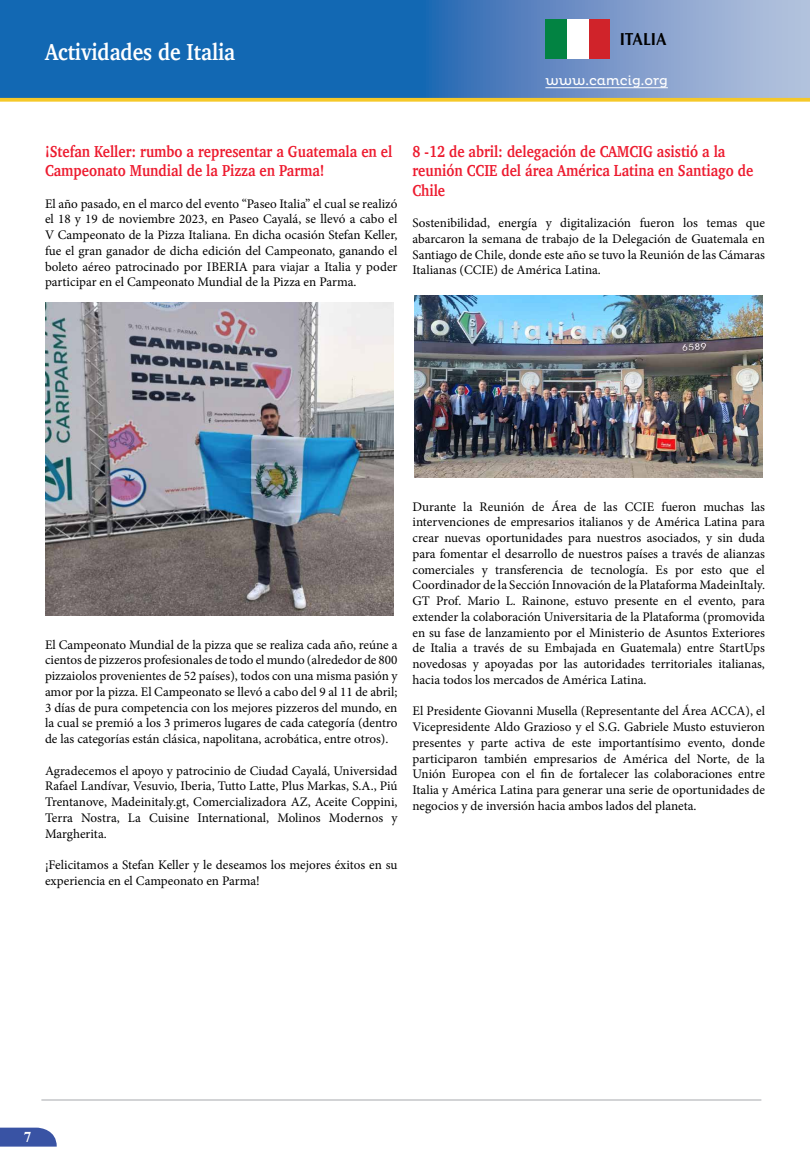
<style>
.page{position:relative;width:810px;height:1170px;background:#fff}
.page>*{position:absolute;margin:0;border:0;box-sizing:border-box;transform-origin:0 0}
.t1{font:700 23.75px "Charter";color:#fff;scale:.85 1}
.t2{font:700 17.5px "Optima";color:#000;scale:.9 1}
.t3{font:700 16.25px/19.5px "Charter";color:#ed1b2f;scale:.85 1}
.t4{font:700 15px "Times New Roman";color:#fff}
.t5{font:13.12px/15.8px "Minion Pro";color:#000;text-align:justify}
.t6{font:13.12px "Pluto";color:#fff}
</style>
<div class="page">
<svg style="left:0;top:1128px;width:57px;height:19px"></svg>
<hr style="left:41px;top:1100px;width:720px;height:1px;background:#a7a9ac">
<svg style="left:0;top:0;width:810px;height:98px;background:#407ebd"></svg>
<svg style="left:0;top:98px;width:810px;height:4px;background:#f5cc3b"></svg>
<div style="left:545px;top:19px;width:22px;height:40px;background:#028342"></div>
<div style="left:589px;top:19px;width:21px;height:40px;background:#d0232a"></div>
<div style="left:567px;top:19px;width:22px;height:40px;background:#fff"></div>
<hr style="left:545px;top:88px;width:123px;height:1px;background:#fff">
<img style="left:415px;top:295px;width:348px;height:183px">
<img style="left:45px;top:302px;width:348px;height:314px">
<h1 class="t1" style="left:45px;top:31px;width:225px">Actividades de Italia</h1>
<h2 class="t2" style="left:620px;top:29px;width:54px">ITALIA</h2>
<p class="t6" style="left:545px;top:73px;width:124px">www.camcig.org</p>
<p class="t3" style="left:45px;top:141px;width:410px">¡Stefan Keller: rumbo a representar a Guatemala en el<br>Campeonato Mundial de la Pizza en Parma!</p>
<p class="t5" style="left:45px;top:196px;width:354px">El año pasado, en el marco del evento “Paseo Italia” el cual se realizó el 18 y 19 de noviembre 2023, en Paseo Cayalá, se llevó a cabo el V Campeonato de la Pizza Italiana. En dicha ocasión Stefan Keller, fue el gran ganador de dicha edición del Campeonato, ganando el boleto aéreo patrocinado por IBERIA para viajar a Italia y poder participar en el Campeonato Mundial de la Pizza en Parma.</p>
<p class="t3" style="left:412px;top:141px;width:403px">8 -12 de abril: delegación de CAMCIG asistió a la reunión CCIE del área América Latina en Santiago de<br>Chile</p>
<p class="t5" style="left:412px;top:215px;width:354px">Sostenibilidad, energía y digitalización fueron los temas que abarcaron la semana de trabajo de la Delegación de Guatemala en Santiago de Chile, donde este año se tuvo la Reunión de las Cámaras Italianas (CCIE) de América Latina.</p>
<p class="t5" style="left:45px;top:637px;width:354px">El Campeonato Mundial de la pizza que se realiza cada año, reúne a cientos de pizzeros profesionales de todo el mundo (alrededor de 800 pizzaiolos provenientes de 52 países), todos con una misma pasión y amor por la pizza. El Campeonato se llevó a cabo del 9 al 11 de abril; 3 días de pura competencia con los mejores pizzeros del mundo, en la cual se premió a los 3 primeros lugares de cada categoría (dentro de las categorías están clásica, napolitana, acrobática, entre otros).</p>
<p class="t5" style="left:45px;top:763px;width:354px">Agradecemos el apoyo y patrocinio de Ciudad Cayalá, Universidad Rafael Landívar, Vesuvio, Iberia, Tutto Latte, Plus Markas, S.A., Piú Trentanove, Madeinitaly.gt, Comercializadora AZ, Aceite Coppini, Terra Nostra, La Cuisine International, Molinos Modernos y Margherita.</p>
<p class="t5" style="left:45px;top:857px;width:354px">¡Felicitamos a Stefan Keller y le deseamos los mejores éxitos en su experiencia en el Campeonato en Parma!</p>
<p class="t5" style="left:412px;top:499px;width:354px">Durante la Reunión de Área de las CCIE fueron muchas las intervenciones de empresarios italianos y de América Latina para crear nuevas oportunidades para nuestros asociados, y sin duda para fomentar el desarrollo de nuestros países a través de alianzas comerciales y transferencia de tecnología. Es por esto que el Coordinador de la Sección Innovación de la Plataforma MadeinItaly.<br>GT Prof. Mario L. Rainone, estuvo presente en el evento, para extender la colaboración Universitaria de la Plataforma (promovida en su fase de lanzamiento por el Ministerio de Asuntos Exteriores de Italia a través de su Embajada en Guatemala) entre StartUps novedosas y apoyadas por las autoridades territoriales italianas, hacia todos los mercados de América Latina.</p>
<p class="t5" style="left:412px;top:703px;width:354px">El Presidente Giovanni Musella (Representante del Área ACCA), el Vicepresidente Aldo Grazioso y el S.G. Gabriele Musto estuvieron presentes y parte activa de este importantísimo evento, donde participaron también empresarios de América del Norte, de la Unión Europea con el fin de fortalecer las colaboraciones entre Italia y América Latina para generar una serie de oportunidades de negocios y de inversión hacia ambos lados del planeta.</p>
<p class="t4" style="left:24px;top:1127px;width:9px">7</p>
</div>
